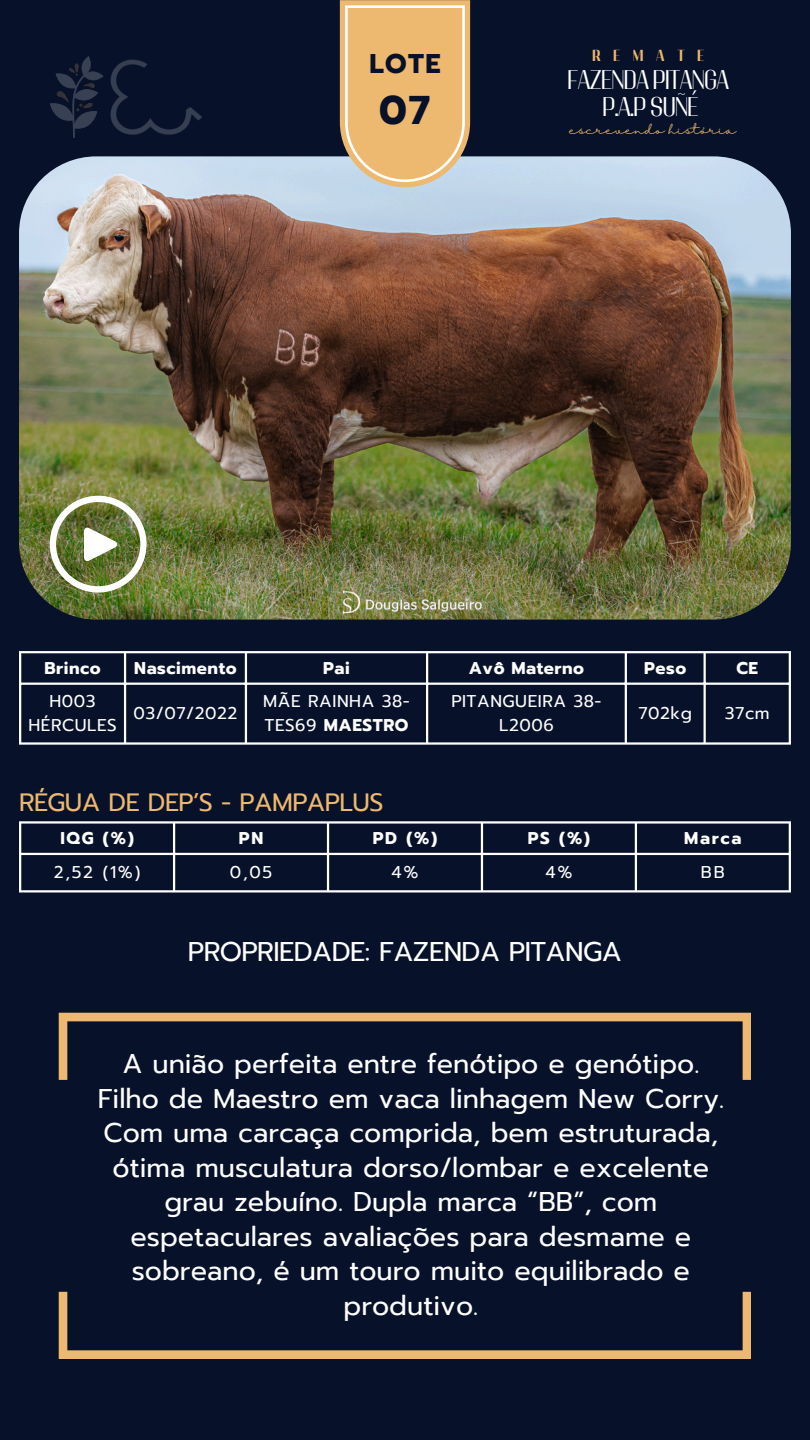
<style>
.page{position:relative;width:810px;height:1440px;background:#071129}
.page>*{position:absolute;margin:0;border:0;box-sizing:border-box;transform-origin:0 0}
.t1{font:700 40px "Prompt";color:#071129}
.t2{font:27px/34.5px "Prompt";color:#fff;text-align:center}
.t3{font:27px "Prompt";letter-spacing:-.02em;color:#fff}
.t4{font:27px/27px "Adirek HC 400";letter-spacing:-.02em;color:#fff;text-align:center}
.t5{font:700 27px "Prompt";color:#071129}
.t6{font:25px "Prompt";letter-spacing:-.02em;color:#edb86f}
.t7{font:17px/23.2px "Prompt";letter-spacing:.03em;color:#fff}
.t8{font:700 17px "Prompt";letter-spacing:.03em;color:#fff}
.t9{font:16px "Adirek HC 700";letter-spacing:.8em;color:#edb86f}
.t10{font:12px "Halimun";color:#edb86f}
.s1{font-weight:700}
</style>
<div class="page">
<svg style="left:50px;top:56px;width:53px;height:82px"></svg>
<img style="left:110px;top:59px;width:92px;height:76px">
<hr style="left:19px;top:653px;width:2px;height:89px;background:#fff">
<hr style="left:124px;top:653px;width:2px;height:89px;background:#fff">
<hr style="left:245px;top:653px;width:2px;height:89px;background:#fff">
<hr style="left:426px;top:653px;width:2px;height:89px;background:#fff">
<hr style="left:625px;top:653px;width:2px;height:89px;background:#fff">
<hr style="left:704px;top:653px;width:2px;height:89px;background:#fff">
<hr style="left:789px;top:653px;width:2px;height:89px;background:#fff">
<hr style="left:19px;top:651px;width:772px;height:2px;background:#fff">
<hr style="left:19px;top:683px;width:772px;height:2px;background:#fff">
<hr style="left:19px;top:742px;width:772px;height:3px;background:#fff">
<img style="left:19px;top:156px;width:772px;height:464px;border-radius:77px">
<svg style="left:340px;top:0;width:130px;height:187px;background:#e9bc7e"></svg>
<hr style="left:19px;top:824px;width:2px;height:66px;background:#fff">
<hr style="left:173px;top:824px;width:2px;height:66px;background:#fff">
<hr style="left:327px;top:824px;width:2px;height:66px;background:#fff">
<hr style="left:481px;top:824px;width:2px;height:66px;background:#fff">
<hr style="left:635px;top:824px;width:2px;height:66px;background:#fff">
<hr style="left:789px;top:824px;width:2px;height:66px;background:#fff">
<hr style="left:19px;top:821px;width:772px;height:3px;background:#fff">
<hr style="left:19px;top:853px;width:772px;height:2px;background:#fff">
<hr style="left:19px;top:890px;width:772px;height:2px;background:#fff">
<img style="left:50px;top:496px;width:96px;height:96px">
<svg style="left:59px;top:1013px;width:692px;height:346px"></svg>
<p class="t5" style="left:369px;top:44px;width:73px">LOTE</p>
<p class="t1" style="left:379px;top:81px;width:53px">07</p>
<p class="t9" style="left:593px;top:46px;width:113px">REMATE</p>
<p class="t4" style="left:568px;top:67px;width:163px">FAZENDA PITANGA<br>P.A.P SUÑÉ</p>
<p class="t10" style="left:569px;top:123px;width:168px">escrevendo história</p>
<p class="t8" style="left:44px;top:655px;width:58px">Brinco</p>
<h1 class="t8" style="left:134px;top:655px;width:104px">Nascimento</h1>
<h4 class="t8" style="left:323px;top:655px;width:28px">Pai</h4>
<p class="t8" style="left:469px;top:655px;width:117px">Avô Materno</p>
<p class="t8" style="left:644px;top:655px;width:44px">Peso</p>
<h2 class="t8" style="left:736px;top:655px;width:23px">CE</h2>
<p class="t7" style="left:50px;top:690px;width:48px">H003</p>
<p class="t7" style="left:28px;top:713px;width:90px">HÉRCULES</p>
<p class="t7" style="left:263px;top:690px;width:148px">MÃE RAINHA 38-<br>TES69 <span class="s1">MAESTRO</span></p>
<p class="t7" style="left:451px;top:690px;width:152px;text-align:center">PITANGUEIRA 38-<br>L2006</p>
<p class="t7" style="left:638px;top:702px;width:55px">702kg</p>
<p class="t7" style="left:725px;top:702px;width:46px">37cm</p>
<p class="t7" style="left:133px;top:702px;width:105px">03/07/2022</p>
<p class="t6" style="left:19px;top:784px;width:366px">RÉGUA DE DEP’S - PAMPAPLUS</p>
<p class="t8" style="left:60px;top:825px;width:75px">IQG (%)</p>
<p class="t8" style="left:239px;top:825px;width:26px">PN</p>
<p class="t8" style="left:373px;top:825px;width:66px">PD (%)</p>
<p class="t8" style="left:528px;top:825px;width:64px">PS (%)</p>
<p class="t8" style="left:684px;top:825px;width:59px">Marca</p>
<p class="t7" style="left:54px;top:861px;width:88px">2,52 (1%)</p>
<p class="t7" style="left:230px;top:861px;width:44px">0,05</p>
<p class="t7" style="left:392px;top:861px;width:28px">4%</p>
<h2 class="t7" style="left:545px;top:861px;width:28px">4%</h2>
<p class="t7" style="left:701px;top:861px;width:25px">BB</p>
<p class="t3" style="left:188px;top:931px;width:435px">PROPRIEDADE: FAZENDA PITANGA</p>
<p class="t2" style="left:98px;top:1047px;width:628px">A união perfeita entre fenótipo e genótipo.<br>Filho de Maestro em vaca linhagem New Corry.<br>Com uma carcaça comprida, bem estruturada, ótima musculatura dorso/lombar e excelente grau zebuíno. Dupla marca “BB”, com espetaculares avaliações para desmame e sobreano, é um touro muito equilibrado e produtivo.</p>
</div>
